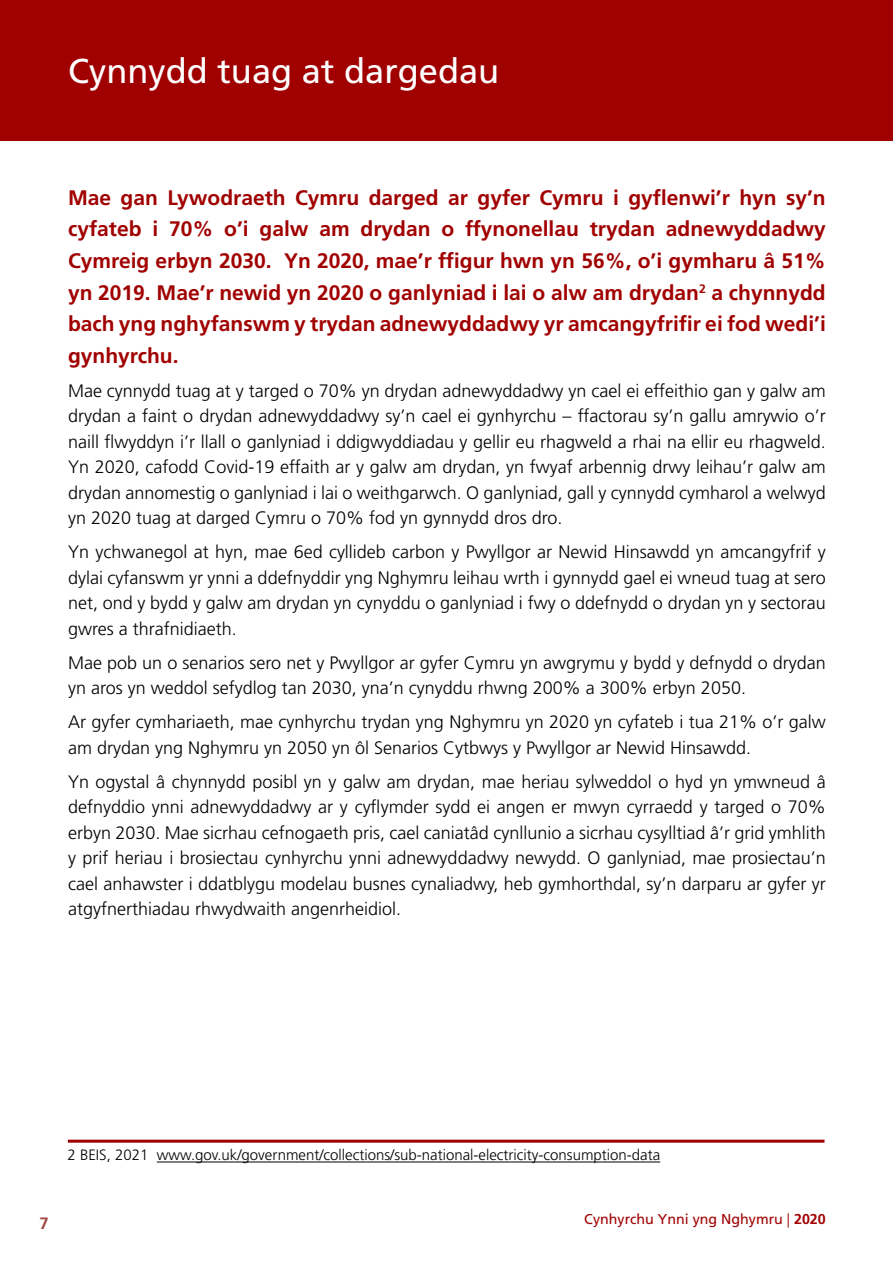
<style>
.page{position:relative;width:893px;height:1263px;background:#fff}
.page>*{position:absolute;margin:0;border:0;box-sizing:border-box;transform-origin:0 0}
.t1{font:34.5px "Frutiger LT Std";color:#fff}
.t2{font:700 21px/31.5px "Frutiger LT Std";color:#a10000;text-align:justify}
.t3{font:300 18px/25.5px "Frutiger LT Std";color:#000}
.t4{font:700 16.5px "Frutiger LT Std";color:#a14947}
.t5{font:300 15px "Frutiger LT Std";color:#000}
.t6{font:14.25px "Frutiger LT Std";color:#a10000}
.s1{font-weight:300}
.s2{font-weight:700}
</style>
<div class="page">
<div style="left:0;top:0;width:893px;height:140px;background:#a10000"></div>
<hr style="left:157px;top:1161px;width:503px;height:1px;background:#000">
<hr style="left:68px;top:1140px;width:756px;height:3px;background:#a10000">
<h1 class="t1" style="left:68px;top:51px;width:433px">Cynnydd tuag at dargedau</h1>
<p class="t2" style="left:68px;top:182px;width:759px">Mae gan Lywodraeth Cymru darged ar gyfer Cymru i gyflenwi’r hyn sy’n cyfateb i 70% o’i galw am drydan o ffynonellau trydan adnewyddadwy Cymreig erbyn 2030. Yn 2020, mae’r ffigur hwn yn 56%, o’i gymharu â 51% yn 2019. Mae’r newid yn 2020 o ganlyniad i lai o alw am drydan<sup>2</sup> a chynnydd bach yng nghyfanswm y trydan adnewyddadwy yr amcangyfrifir ei fod wedi’i gynhyrchu.</p>
<p class="t3" style="left:68px;top:378px;width:759px">Mae cynnydd tuag at y targed o 70% yn drydan adnewyddadwy yn cael ei effeithio gan y galw am drydan a faint o drydan adnewyddadwy sy’n cael ei gynhyrchu – ffactorau sy’n gallu amrywio o’r naill flwyddyn i’r llall o ganlyniad i ddigwyddiadau y gellir eu rhagweld a rhai na ellir eu rhagweld.<br>Yn 2020, cafodd Covid-19 effaith ar y galw am drydan, yn fwyaf arbennig drwy leihau’r galw am drydan annomestig o ganlyniad i lai o weithgarwch. O ganlyniad, gall y cynnydd cymharol a welwyd yn 2020 tuag at darged Cymru o 70% fod yn gynnydd dros dro.</p>
<p class="t3" style="left:68px;top:539px;width:759px;text-align:justify">Yn ychwanegol at hyn, mae 6ed cyllideb carbon y Pwyllgor ar Newid Hinsawdd yn amcangyfrif y dylai cyfanswm yr ynni a ddefnyddir yng Nghymru leihau wrth i gynnydd gael ei wneud tuag at sero net, ond y bydd y galw am drydan yn cynyddu o ganlyniad i fwy o ddefnydd o drydan yn y sectorau gwres a thrafnidiaeth.</p>
<p class="t3" style="left:68px;top:650px;width:759px">Mae pob un o senarios sero net y Pwyllgor ar gyfer Cymru yn awgrymu y bydd y defnydd o drydan yn aros yn weddol sefydlog tan 2030, yna’n cynyddu rhwng 200% a 300% erbyn 2050.</p>
<p class="t3" style="left:68px;top:709px;width:759px">Ar gyfer cymhariaeth, mae cynhyrchu trydan yng Nghymru yn 2020 yn cyfateb i tua 21% o’r galw am drydan yng Nghymru yn 2050 yn ôl Senarios Cytbwys y Pwyllgor ar Newid Hinsawdd.</p>
<p class="t3" style="left:68px;top:769px;width:759px;text-align:justify">Yn ogystal â chynnydd posibl yn y galw am drydan, mae heriau sylweddol o hyd yn ymwneud â defnyddio ynni adnewyddadwy ar y cyflymder sydd ei angen er mwyn cyrraedd y targed o 70% erbyn 2030. Mae sicrhau cefnogaeth pris, cael caniatâd cynllunio a sicrhau cysylltiad â’r grid ymhlith y prif heriau i brosiectau cynhyrchu ynni adnewyddadwy newydd. O ganlyniad, mae prosiectau’n cael anhawster i ddatblygu modelau busnes cynaliadwy, heb gymhorthdal, sy’n darparu ar gyfer yr atgyfnerthiadau rhwydwaith angenrheidiol.</p>
<p class="t5" style="left:68px;top:1147px;width:594px">2 BEIS, 2021 www. gov. uk/government/collections/sub-national-electricity-consumption-data</p>
<p class="t4" style="left:39px;top:1213px;width:11px">7</p>
<p class="t6" style="left:584px;top:1211px;width:243px">Cynhyrchu Ynni yng Nghymru <span class="s1">|</span> <span class="s2">2020</span></p>
</div>
